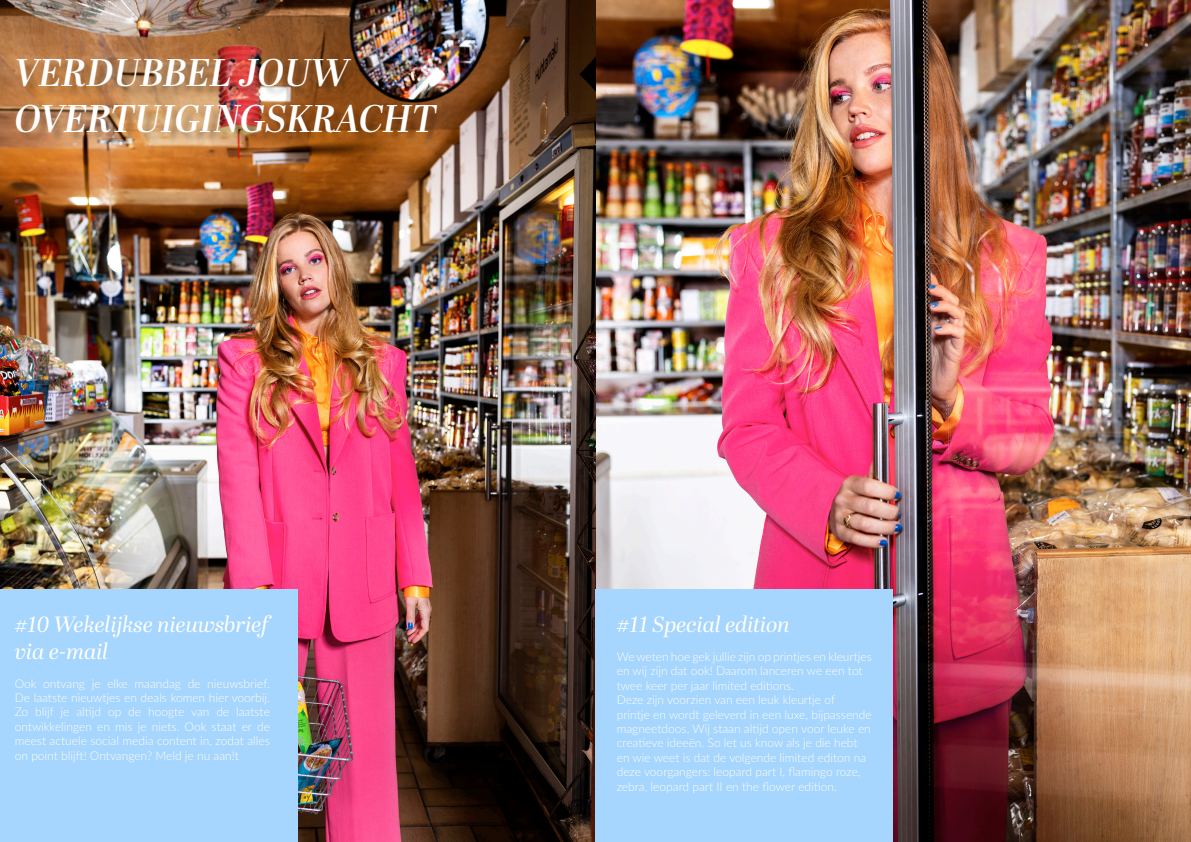
<style>
.page{position:relative;width:1191px;height:842px;background:#fff}
.page>*{position:absolute;margin:0;border:0;box-sizing:border-box;transform-origin:0 0}
.t1{font:italic 600 38.5px "Abril Display";color:#fff}
.t2{font:italic 22px/26.4px "Abril Display";letter-spacing:-.005em;color:#fff}
.t3{font:300 12px/14.4px "Lato";color:#fff;text-align:justify}
</style>
<div class="page">
<img style="left:0;top:0;width:1191px;height:842px">
<div style="left:0;top:589px;width:298px;height:253px;background:#a6d5fe"></div>
<div style="left:595px;top:589px;width:298px;height:253px;background:#a6d5fe"></div>
<div style="left:18px;top:60px;width:431px;height:85px;background:#000;opacity:.25"></div>
<p class="t1" style="left:15px;top:45px;width:335px">VERDUBBEL JOUW</p>
<p class="t1" style="left:15px;top:91px;width:423px">OVERTUIGINGSKRACHT</p>
<p class="t2" style="left:15px;top:613px;width:255px">#10 Wekelijkse nieuwsbrief via e-mail</p>
<p class="t3" style="left:15px;top:676px;width:257px">Ook ontvang je elke maandag de nieuwsbrief.<br>De laatste nieuwtjes en deals komen hier voorbij.<br>Zo blijf je altijd op de hoogte van de laatste ontwikkelingen en mis je niets. Ook staat er de meest actuele social media content in, zodat alles on point blijft! Ontvangen? Meld je nu aan!t</p>
<p class="t2" style="left:617px;top:612px;width:175px">#11 Special edition</p>
<p class="t3" style="left:617px;top:649px;width:257px">We weten hoe gek jullie zijn op printjes en kleurtjes</p>
<p class="t3" style="left:617px;top:663px;width:247px">en wij zijn dat ook! Daarom lanceren we een tot</p>
<p class="t3" style="left:617px;top:678px;width:179px">twee keer per jaar limited editions.</p>
<p class="t3" style="left:617px;top:692px;width:220px">Deze zijn voorzien van een leuk kleurtje of</p>
<p class="t3" style="left:617px;top:707px;width:256px">printje en wordt geleverd in een luxe, bijpassende</p>
<p class="t3" style="left:617px;top:721px;width:255px">magneetdoos. Wij staan altijd open voor leuke en</p>
<p class="t3" style="left:617px;top:735px;width:242px">creatieve ideeën. So let us know als je die hebt</p>
<p class="t3" style="left:617px;top:750px;width:251px">en wie weet is dat de volgende limited editon na</p>
<p class="t3" style="left:617px;top:764px;width:245px">deze voorgangers: leopard part I, flamingo roze,</p>
<p class="t3" style="left:617px;top:779px;width:222px">zebra, leopard part II en the flower edition.</p>
</div>
